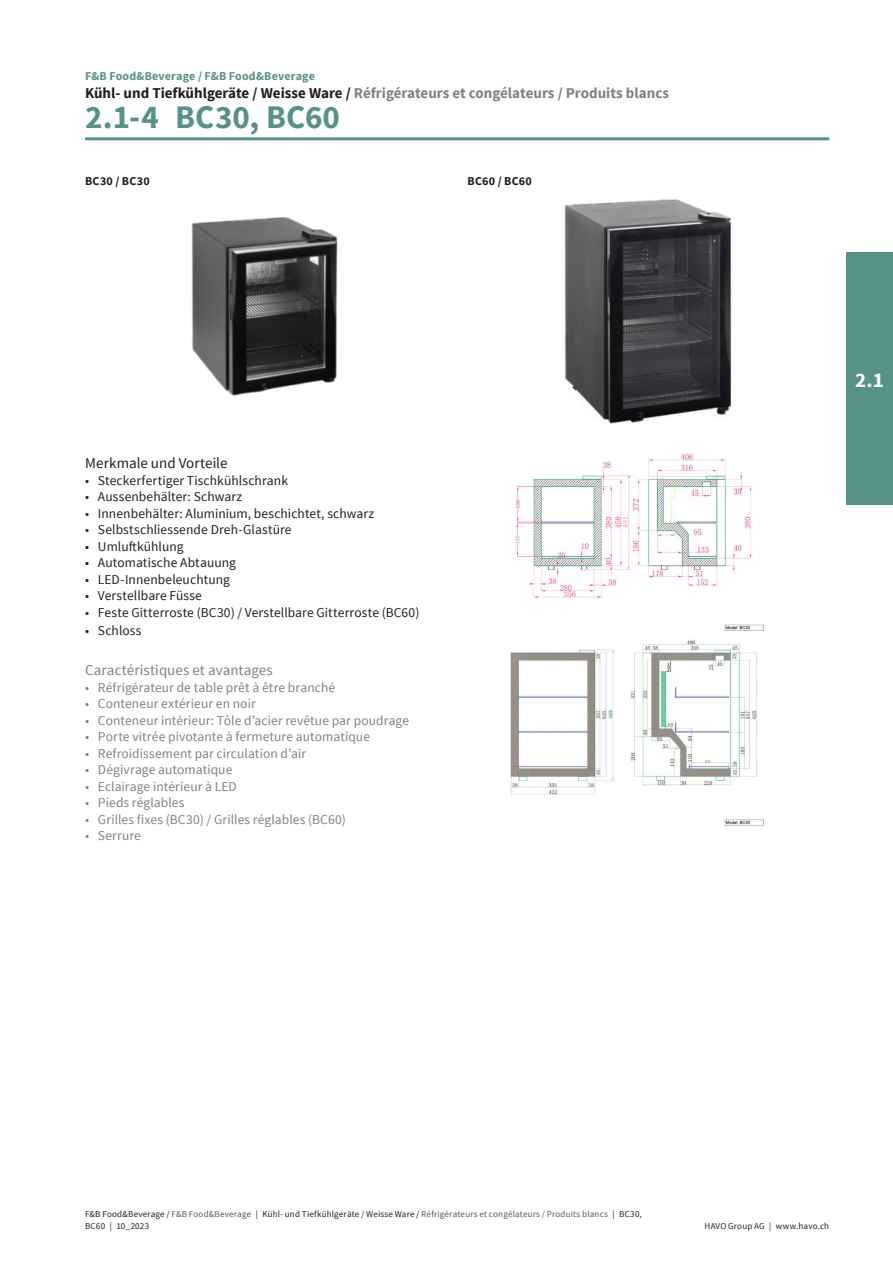
<style>
.page{position:relative;width:893px;height:1263px;background:#fff}
.page>*{position:absolute;margin:0;border:0;box-sizing:border-box;transform-origin:0 0}
.t1{font:700 33px "Source Sans Pro";color:#579289}
.t2{font:700 21px "Source Sans Pro";color:#fff}
.t3{font:700 15px "Source Sans Pro";color:#808285}
.t4{font:15px "Source Sans Pro";letter-spacing:.005em;color:#808285}
.t5{font:15px "Source Sans Pro";color:#231f20}
.t6{font:13.5px "Source Sans Pro";letter-spacing:.005em;color:#808285}
.t7{font:13.5px "Source Sans Pro";letter-spacing:.005em;color:#231f20}
.t8{font:700 12px "Source Sans Pro";letter-spacing:.015em;color:#579289}
.t9{font:700 12px "Source Sans Pro";letter-spacing:.02em;color:#231f20}
.t10{font:9px/12px "Source Sans Pro";letter-spacing:.02em;color:#231f20}
.s1{color:#231f20}
.s2{color:#57585a}
</style>
<div class="page">
<hr style="left:85px;top:137px;width:744px;height:3px;background:#579289">
<div style="left:846px;top:253px;width:47px;height:252px;background:#579289"></div>
<img style="left:564px;top:199px;width:168px;height:225px">
<img style="left:510px;top:454px;width:254px;height:372px">
<img style="left:191px;top:217px;width:147px;height:179px">
<p class="t8" style="left:85px;top:68px;width:231px">F&amp;B Food&amp;Beverage / F&amp;B Food&amp;Beverage</p>
<p class="t3" style="left:85px;top:83px;width:585px"><span class="s1">Kühl- und Tiefkühlgeräte / Weisse Ware /</span> Réfrigérateurs et congélateurs / Produits blancs</p>
<h1 class="t1" style="left:85px;top:96px;width:256px">2.1-4 BC30, BC60</h1>
<p class="t9" style="left:85px;top:174px;width:66px">BC30 / BC30</p>
<p class="t9" style="left:468px;top:174px;width:66px">BC60 / BC60</p>
<p class="t5" style="left:85px;top:454px;width:144px">Merkmale und Vorteile</p>
<p class="t7" style="left:85px;top:472px;width:204px">• Steckerfertiger Tischkühlschrank</p>
<p class="t7" style="left:85px;top:488px;width:159px">• Aussenbehälter: Schwarz</p>
<p class="t7" style="left:85px;top:505px;width:291px">• Innenbehälter: Aluminium, beschichtet, schwarz</p>
<p class="t7" style="left:85px;top:521px;width:208px">• Selbstschliessende Dreh-Glastüre</p>
<p class="t7" style="left:85px;top:538px;width:100px">• Umluftkühlung</p>
<p class="t7" style="left:85px;top:554px;width:152px">• Automatische Abtauung</p>
<p class="t7" style="left:85px;top:571px;width:146px">• LED-Innenbeleuchtung</p>
<p class="t7" style="left:85px;top:587px;width:118px">• Verstellbare Füsse</p>
<p class="t7" style="left:85px;top:604px;width:336px">• Feste Gitterroste (BC30) / Verstellbare Gitterroste (BC60)</p>
<p class="t7" style="left:85px;top:622px;width:58px">• Schloss</p>
<p class="t4" style="left:85px;top:661px;width:189px">Caractéristiques et avantages</p>
<p class="t6" style="left:85px;top:679px;width:252px">• Réfrigérateur de table prêt à être branché</p>
<p class="t6" style="left:85px;top:695px;width:172px">• Conteneur extérieur en noir</p>
<p class="t6" style="left:85px;top:712px;width:325px">• Conteneur intérieur: Tôle d’acier revêtue par poudrage</p>
<p class="t6" style="left:85px;top:728px;width:286px">• Porte vitrée pivotante à fermeture automatique</p>
<p class="t6" style="left:85px;top:745px;width:222px">• Refroidissement par circulation d’air</p>
<p class="t6" style="left:85px;top:761px;width:149px">• Dégivrage automatique</p>
<p class="t6" style="left:85px;top:778px;width:153px">• Eclairage intérieur à LED</p>
<p class="t6" style="left:85px;top:794px;width:101px">• Pieds réglables</p>
<p class="t6" style="left:85px;top:811px;width:262px">• Grilles fixes (BC30) / Grilles réglables (BC60)</p>
<p class="t6" style="left:85px;top:827px;width:57px">• Serrure</p>
<h2 class="t2" style="left:855px;top:366px;width:30px">2 . 1</h2>
<p class="t10" style="left:85px;top:1208px;width:558px">F&amp;B Food&amp;Beverage / <span class="s2">F&amp;B Food&amp;Beverage</span> | Kühl- und Tiefkühlgeräte / Weisse Ware / <span class="s2">Réfrigérateurs et congélateurs / Produits blancs</span> | BC30,<br>BC60 | 10_2023</p>
<p class="t10" style="left:704px;top:1220px;width:126px">HAVO Group AG | www.havo.ch</p>
</div>
